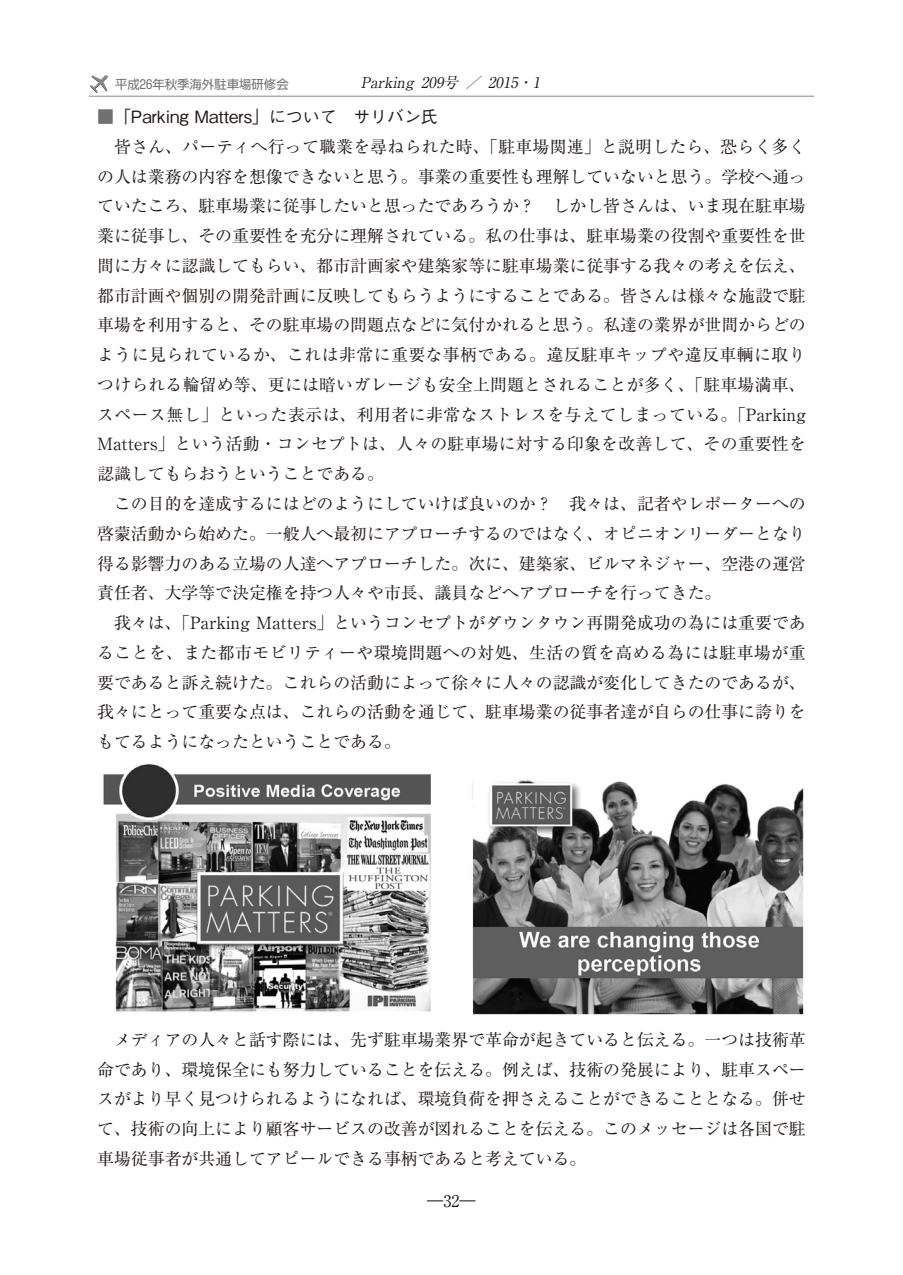
<style>
.page{position:relative;width:903px;height:1275px;background:#fff}
.page>*{position:absolute;margin:0;border:0;box-sizing:border-box;transform-origin:0 0}
.t1{font:16.8px/29.8px "Ryumin Pro";color:#221815;text-align:justify}
.t2{font:500 16.8px "Gothic BBB Pro";color:#221815}
.t3{font:16.1px "Ryumin Pro";color:#221815}
.t4{font:italic 14.88px "Ryumin Pro";color:#221815}
.t5{font:12.42px "Shin Go Pro";color:#727171}
.s1{color:#727171}
</style>
<div class="page">
<img style="left:103px;top:763px;width:328px;height:249px">
<img style="left:472px;top:780px;width:332px;height:235px">
<hr style="left:89px;top:96px;width:725px;height:1px;background:#9fa0a0">
<svg style="left:90px;top:75px;width:18px;height:18px"></svg>
<p class="t5" style="left:115px;top:74px;width:175px">平成26年秋季海外駐車場研修会</p>
<p class="t4" style="left:361px;top:70px;width:185px">Parking 209号 ／ 2015・1</p>
<p class="t2" style="left:97px;top:103px;width:342px"><span class="s1">■</span>「Parking Matters」について　サリバン氏</p>
<p class="t1" style="left:97px;top:130px;width:710px;text-indent:17px">皆さん、パーティへ行って職業を尋ねられた時、「駐車場関連」と説明したら、恐らく多くの人は業務の内容を想像できないと思う。事業の重要性も理解していないと思う。学校へ通っていたころ、駐車場業に従事したいと思ったであろうか？　しかし皆さんは、いま現在駐車場業に従事し、その重要性を充分に理解されている。私の仕事は、駐車場業の役割や重要性を世間に方々に認識してもらい、都市計画家や建築家等に駐車場業に従事する我々の考えを伝え、都市計画や個別の開発計画に反映してもらうようにすることである。皆さんは様々な施設で駐車場を利用すると、その駐車場の問題点などに気付かれると思う。私達の業界が世間からどのように見られているか、これは非常に重要な事柄である。違反駐車キップや違反車輌に取りつけられる輪留め等、更には暗いガレージも安全上問題とされることが多く、「駐車場満車、スペース無し」といった表示は、利用者に非常なストレスを与えてしまっている。「Parking Matters」という活動・コンセプトは、人々の駐車場に対する印象を改善して、その重要性を認識してもらおうということである。</p>
<p class="t1" style="left:97px;top:488px;width:710px;text-indent:17px">この目的を達成するにはどのようにしていけば良いのか？　我々は、記者やレポーターへの啓蒙活動から始めた。一般人へ最初にアプローチするのではなく、オピニオンリーダーとなり得る影響力のある立場の人達へアプローチした。次に、建築家、ビルマネジャー、空港の運営責任者、大学等で決定権を持つ人々や市長、議員などへアプローチを行ってきた。</p>
<p class="t1" style="left:97px;top:607px;width:710px;text-indent:17px">我々は、「Parking Matters」というコンセプトがダウンタウン再開発成功の為には重要であることを、また都市モビリティーや環境問題への対処、生活の質を高める為には駐車場が重要であると訴え続けた。これらの活動によって徐々に人々の認識が変化してきたのであるが、我々にとって重要な点は、これらの活動を通じて、駐車場業の従事者達が自らの仕事に誇りをもてるようになったということである。</p>
<p class="t1" style="left:97px;top:1023px;width:710px;text-indent:17px">メディアの人々と話す際には、先ず駐車場業界で革命が起きていると伝える。一つは技術革命であり、環境保全にも努力していることを伝える。例えば、技術の発展により、駐車スペースがより早く見つけられるようになれば、環境負荷を押さえることができることとなる。併せて、技術の向上により顧客サービスの改善が図れることを伝える。このメッセージは各国で駐車場従事者が共通してアピールできる事柄であると考えている。</p>
<p class="t3" style="left:427px;top:1188px;width:50px">―32―</p>
</div>
